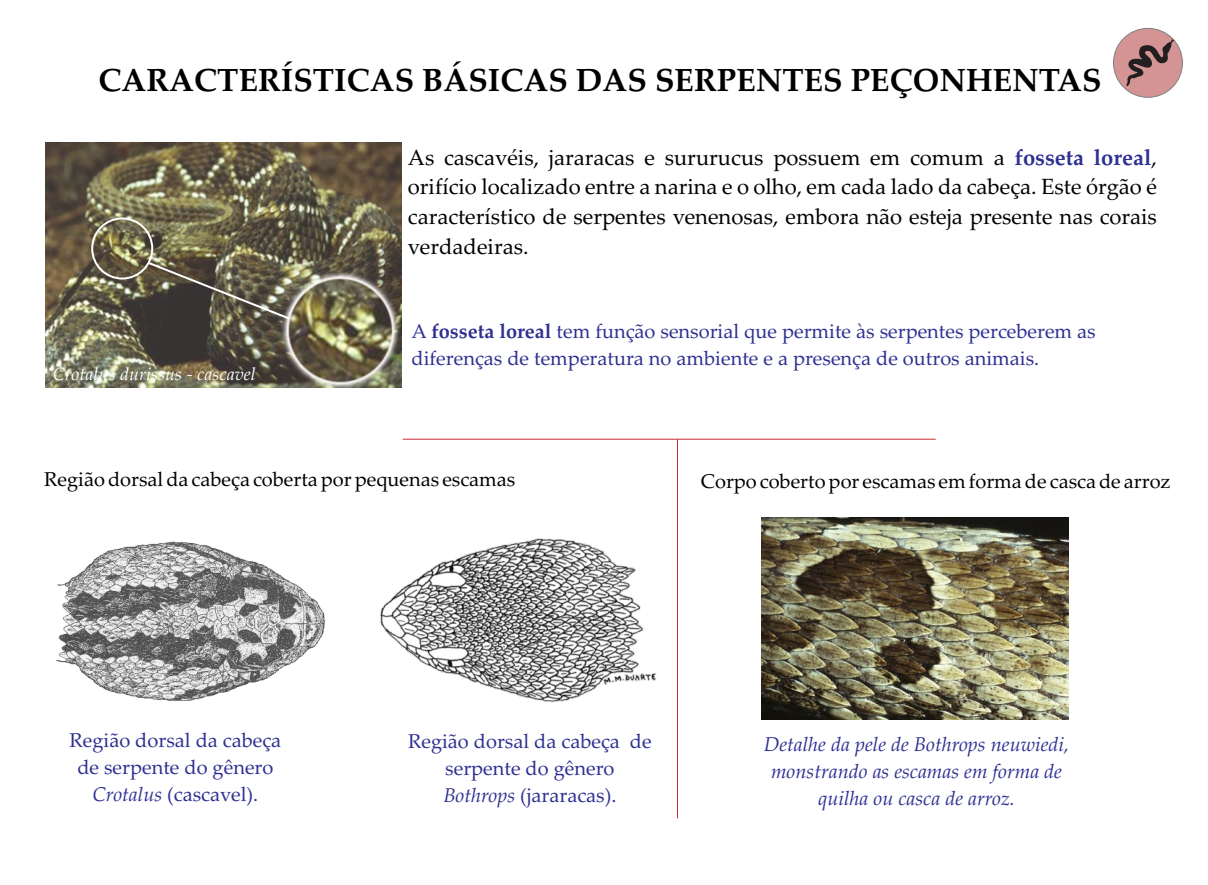
<style>
.page{position:relative;width:1208px;height:885px;background:#fff}
.page>*{position:absolute;margin:0;border:0;box-sizing:border-box;transform-origin:0 0}
.t1{font:700 32px "Palatino Linotype";color:#000}
.t2{font:22px/29.6px "Palatino Linotype";color:#000;text-align:justify}
.t3{font:20px/27px "Palatino Linotype";color:#2e3092;text-align:center}
.t4{font:20px "Palatino Linotype";color:#000}
.t5{font:italic 20px/27px "Palatino Linotype";color:#2e3092;text-align:center}
.t6{font:italic 18px "Palatino Linotype";color:#fff}
.s1{font-weight:700;color:#2e3092}
.s2{font-weight:700}
.s3{font-style:italic}
</style>
<div class="page">
<img style="left:56px;top:541px;width:269px;height:160px">
<img style="left:761px;top:517px;width:307px;height:202px">
<img style="left:379px;top:538px;width:278px;height:165px">
<img style="left:46px;top:142px;width:355px;height:245px">
<div style="left:91px;top:217px;width:62px;height:62px;border:2px solid #fff;border-radius:50%"></div>
<svg style="left:147px;top:260px;width:145px;height:61px"></svg>
<div style="left:1113px;top:28px;width:69px;height:69px;background:#ab2929;border:1px solid #000;border-radius:50%;opacity:.5"></div>
<svg style="left:1126px;top:39px;width:48px;height:47px"></svg>
<hr style="left:677px;top:439px;width:1px;height:379px;background:#ce2834">
<hr style="left:403px;top:439px;width:532px;height:1px;background:#ce2834">
<h1 class="t1" style="left:98px;top:68px;width:1004px">CARACTERÍSTICAS BÁSICAS DAS SERPENTES PEÇONHENTAS</h1>
<p class="t6" style="left:53px;top:367px;width:204px">Crotalus durissus - cascavel</p>
<p class="t2" style="left:408px;top:145px;width:750px">As cascavéis, jararacas e sururucus possuem em comum a <span class="s1">fosseta loreal</span>, orifício localizado entre a narina e o olho, em cada lado da cabeça. Este órgão é característico de serpentes venenosas, embora não esteja presente nas corais verdadeiras.</p>
<p class="t3" style="left:411px;top:320px;width:685px;text-align:left">A <span class="s2">fosseta loreal</span> tem função sensorial que permite às serpentes perceberem as diferenças de temperatura no ambiente e a presença de outros animais.</p>
<p class="t4" style="left:44px;top:471px;width:473px">Região dorsal da cabeça coberta por pequenas escamas</p>
<p class="t4" style="left:701px;top:473px;width:471px">Corpo coberto por escamas em forma de casca de arroz</p>
<p class="t3" style="left:69px;top:729px;width:213px">Região dorsal da cabeça de serpente do gênero<br><span class="s3">Crotalus</span> (cascavel).</p>
<p class="t3" style="left:408px;top:730px;width:245px">Região dorsal da cabeça de serpente do gênero<br><span class="s3">Bothrops</span> (jararacas).</p>
<p class="t5" style="left:764px;top:732px;width:307px">Detalhe da pele de Bothrops neuwiedi, monstrando as escamas em forma de quilha ou casca de arroz.</p>
</div>
